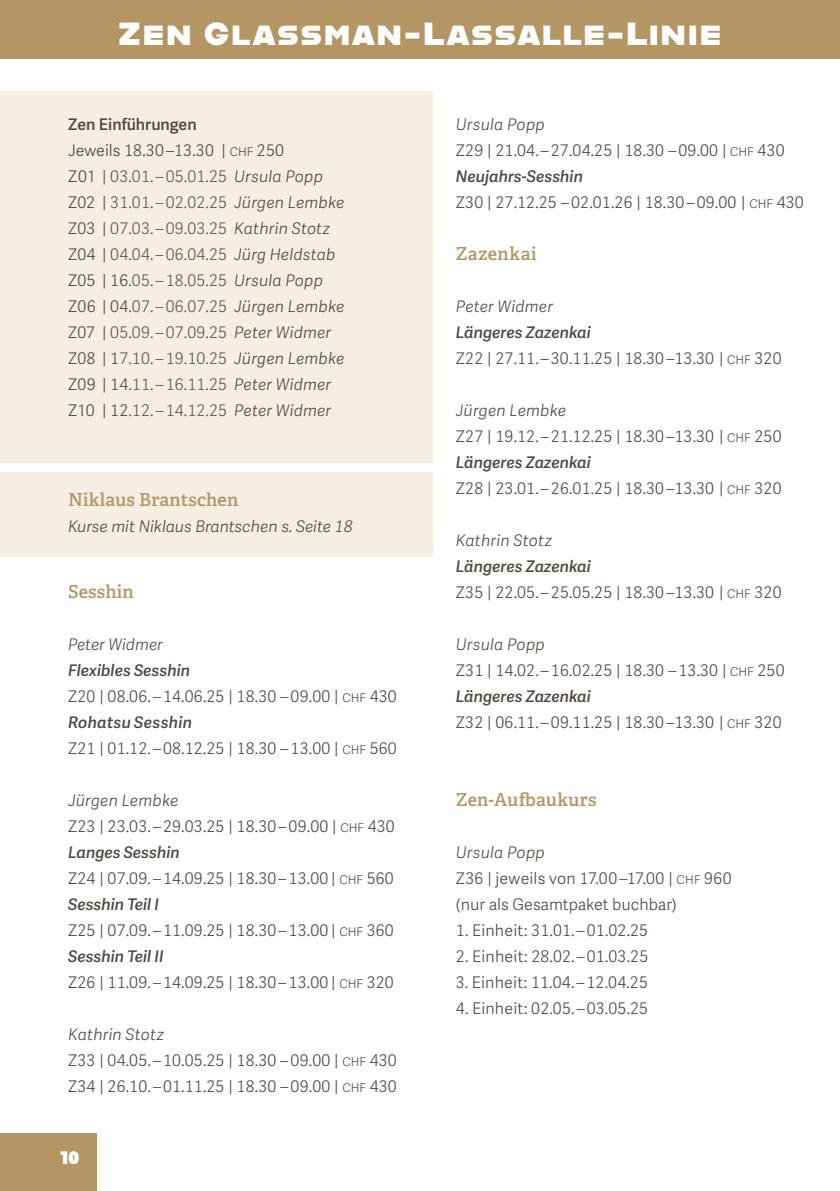
<style>
.page{position:relative;width:840px;height:1191px;background:#fff}
.page>*{position:absolute;margin:0;border:0;box-sizing:border-box;transform-origin:0 0}
.t1{font:32px "Alfarn";letter-spacing:.06em;color:#fff}
.t2{font:600 18px "Adelle";letter-spacing:.01em;color:#b49564}
.t3{font:600 18px "Adelle";letter-spacing:.03em;color:#b49564}
.t4{font:18px "Alfarn";color:#fff}
.t5{font:300 16px/26px "Adelle Sans";color:#4d4641}
.t6{font:300 16px/26px "Adelle Sans";color:#5e5955}
.t7{font:italic 300 16px "Adelle Sans";color:#4d4641}
.s1{font-weight:600;color:#4d4641}
.s2{color:#4d4641}
.s3{font-size:12px;color:#4d4641}
.s4{font-style:italic;color:#4d4641}
.s5{font-weight:600;font-style:italic}
.s6{font-size:12px}
.s7{font-style:italic}
</style>
<div class="page">
<hr style="left:839px;top:91px;width:1px;height:1100px;background:#f5eee3">
<div style="left:0;top:91px;width:432px;height:372px;background:#f5eee3"></div>
<div style="left:0;top:473px;width:432px;height:84px;background:#f5eee3"></div>
<div style="left:0;top:1134px;width:96px;height:57px;background:#b49564"></div>
<div style="left:0;top:0;width:839px;height:58px;background:#b49564"></div>
<h1 class="t1" style="left:119px;top:15px;width:604px">Zen Glassman-Lassalle-Linie</h1>
<p class="t6" style="left:68px;top:111px;width:278px"><span class="s1">Zen Einführungen<br></span><span class="s2">Jeweils 18.30 –13.30 |</span> <span class="s3">CHF</span> <span class="s2">250<br>Z01 |</span> 03.01. – 05.01.25 <span class="s4">Ursula Popp </span><span class="s2">Z02 |</span> 31.01. – 02.02.25 <span class="s4">Jürgen Lembke </span><span class="s2">Z03 |</span> 07.03. – 09.03.25 <span class="s4">Kathrin Stotz </span><span class="s2">Z04 |</span> 04.04. – 06.04.25 <span class="s4">Jürg Heldstab </span><span class="s2">Z05 | 16</span>.05. – 18.05.25 <span class="s4">Ursula Popp </span><span class="s2">Z06 | 04</span>.07. – 06.07.25 <span class="s4">Jürgen Lembke </span><span class="s2">Z07 |</span> 05.09. – 07.09.25 <span class="s4">Peter Widmer </span><span class="s2">Z08 | 1</span>7.10. – 19.10.25 <span class="s4">Jürgen Lembke </span><span class="s2">Z09 | 14</span>.11. – 16.11.25 <span class="s4">Peter Widmer </span><span class="s2">Z10 | 12</span>.12. – 14.12.25 <span class="s4">Peter Widmer</span></p>
<p class="t2" style="left:68px;top:488px;width:172px">Niklaus Brantschen</p>
<p class="t7" style="left:68px;top:515px;width:286px">Kurse mit Niklaus Brantschen s. Seite 18</p>
<p class="t2" style="left:68px;top:580px;width:67px">Sesshin</p>
<p class="t7" style="left:68px;top:633px;width:96px">Peter Widmer</p>
<p class="t5" style="left:68px;top:657px;width:330px"><span class="s5">Flexibles Sesshin<br></span>Z20 | 08.06. – 14.06.25 | 18.30 – 09.00 | <span class="s6">CHF</span> 430<br><span class="s5">Rohatsu Sesshin<br></span>Z21 | 01.12. – 08.12.25 | 18.30 – 13.00 | <span class="s6">CHF</span> 560</p>
<p class="t5" style="left:68px;top:787px;width:328px"><span class="s7">Jürgen Lembke<br></span>Z23 | 23.03. – 29.03.25 | 18.30 – 09.00 | <span class="s6">CHF</span> 430<br><span class="s5">Langes Sesshin<br></span>Z24 | 07.09. – 14.09.25 | 18.30 – 13.00 | <span class="s6">CHF</span> 560<br><span class="s5">Sesshin Teil I<br></span>Z25 | 07.09. – 11.09.25 | 18.30 – 13.00 | <span class="s6">CHF</span> 360<br><span class="s5">Sesshin Teil II<br></span>Z26 | 11.09. – 14.09.25 | 18.30 – 13.00 | <span class="s6">CHF</span> 320</p>
<p class="t5" style="left:68px;top:1021px;width:330px"><span class="s7">Kathrin Stotz<br></span>Z33 | 04.05. – 10.05.25 | 18.30 – 09.00 | <span class="s6">CHF</span> 430<br>Z34 | 26.10. – 01.11.25 | 18.30 – 09.00 | <span class="s6">CHF</span> 430</p>
<p class="t4" style="left:60px;top:1147px;width:21px">10</p>
<p class="t5" style="left:455px;top:111px;width:349px"><span class="s7">Ursula Popp<br></span>Z29 | 21.04. – 27.04.25 | 18.30 – 09.00 | <span class="s6">CHF</span> 430<br><span class="s5">Neujahrs-Sesshin<br></span>Z30 | 27.12.25 – 02.01.26 | 18.30 – 09.00 | <span class="s6">CHF</span> 430</p>
<p class="t3" style="left:455px;top:242px;width:82px">Zazenkai</p>
<p class="t7" style="left:455px;top:295px;width:98px">Peter Widmer</p>
<p class="t5" style="left:455px;top:319px;width:327px"><span class="s5">Längeres Zazenkai<br></span>Z22 | 27.11. – 30.11.25 | 18.30 –13.30 | <span class="s6">CHF</span> 320</p>
<p class="t5" style="left:455px;top:397px;width:327px"><span class="s7">Jürgen Lembke<br></span>Z27 | 19.12. – 21.12.25 | 18.30 –13.30 | <span class="s6">CHF</span> 250<br><span class="s5">Längeres Zazenkai<br></span>Z28 | 23.01. – 26.01.25 | 18.30 –13.30 | <span class="s6">CHF</span> 320</p>
<p class="t7" style="left:455px;top:529px;width:97px">Kathrin Stotz</p>
<p class="t5" style="left:455px;top:553px;width:327px"><span class="s5">Längeres Zazenkai<br></span>Z35 | 22.05. – 25.05.25 | 18.30 –13.30 | <span class="s6">CHF</span> 320</p>
<p class="t5" style="left:455px;top:631px;width:330px"><span class="s7">Ursula Popp<br></span>Z31 | 14.02. – 16.02.25 | 18.30 – 13.30 | <span class="s6">CHF</span> 250<br><span class="s5">Längeres Zazenkai<br></span>Z32 | 06.11. – 09.11.25 | 18.30 –13.30 | <span class="s6">CHF</span> 320</p>
<p class="t2" style="left:455px;top:788px;width:142px">Zen-Aufbaukurs</p>
<p class="t5" style="left:455px;top:839px;width:277px"><span class="s7">Ursula Popp<br></span>Z36 | jeweils von 17.00 –17.00 | <span class="s6">CHF</span> 960 (nur als Gesamtpaket buchbar)</p>
<p class="t5" style="left:455px;top:917px;width:194px">1. Einheit: 31.01. – 01.02.25</p>
<p class="t5" style="left:455px;top:943px;width:194px">2. Einheit: 28.02. – 01.03.25</p>
<p class="t5" style="left:455px;top:969px;width:194px">3. Einheit: 11.04. – 12.04.25</p>
<p class="t5" style="left:455px;top:995px;width:194px">4. Einheit: 02.05. – 03.05.25</p>
</div>
